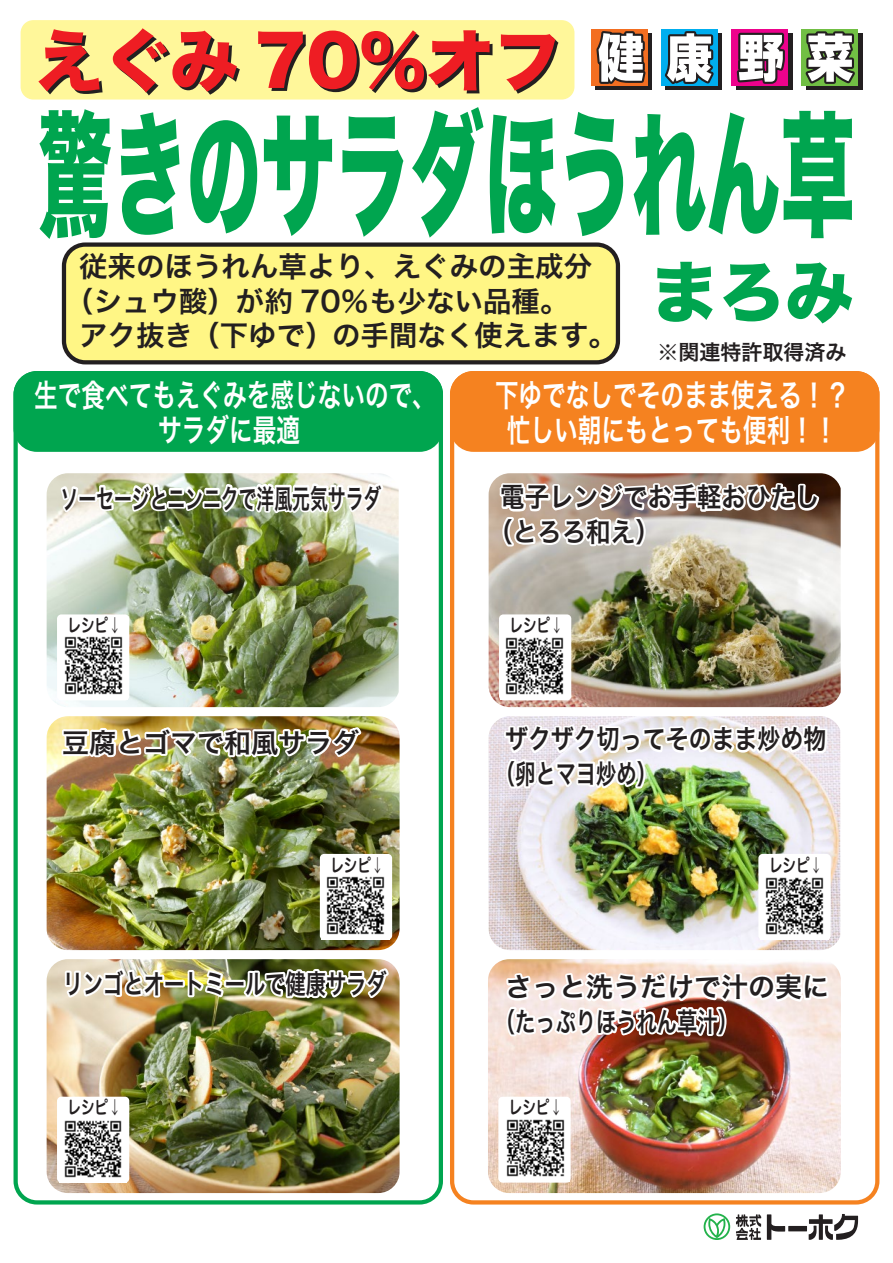
<style>
.page{position:relative;width:893px;height:1263px;background:#fff}
.page>*{position:absolute;margin:0;border:0;box-sizing:border-box;transform-origin:0 0}
.t1{font:135px "Hira Kaku Std W8";color:#00a54f;scale:.55 1}
.t2{font:67.5px "Hira Kaku Std W8";color:#231f20}
.t3{font:67.5px "Hira Kaku Std W8";color:#00a54f}
.t4{font:31.5px/34.5px "Hira Kaku Std W6";color:#fff;text-align:center;scale:.75 1}
.t5{font:28.5px "Hira Kaku Std W6";color:#231f20}
.t6{font:27px/34.5px "Hira Kaku Std W6";color:#231f20}
.t7{font:27px/34.5px "Hira Kaku Std W6";color:#231f20;scale:.85 1}
.t8{font:27px/34.5px "Hira Kaku Std W6";color:#231f20;scale:.91 1}
.t9{font:27px "Hira Kaku Std W6";color:#231f20;scale:.66 1}
.t10{font:27px "Hira Kaku Std W6";color:#231f20;scale:.75 1}
.t11{font:21px "Hira Kaku Std W6";color:#231f20}
.t12{font:18px "Hira Maru Std W6";color:#231f20;scale:.75 1}
</style>
<div class="page">
<div style="left:806px;top:33px;width:56px;height:57px;background:#231f20"></div>
<div style="left:64px;top:245px;width:554px;height:117px;background:#fff685;border-radius:21px"></div>
<div style="left:14px;top:371px;width:429px;height:833px;border:4px solid #00a54f;border-radius:21px"></div>
<div style="left:450px;top:371px;width:429px;height:833px;border:4px solid #f58220;border-radius:21px"></div>
<div style="left:16px;top:373px;width:425px;height:77px;background:#00a54f;border-radius:21px"></div>
<div style="left:14px;top:371px;width:429px;height:81px;border:4px solid #00a54f;border-radius:21px"></div>
<div style="left:452px;top:373px;width:425px;height:77px;background:#f58220;border-radius:21px"></div>
<div style="left:450px;top:371px;width:429px;height:81px;border:4px solid #f58220;border-radius:21px"></div>
<img style="left:47px;top:476px;width:352px;height:227px">
<img style="left:47px;top:719px;width:353px;height:228px">
<img style="left:47px;top:962px;width:353px;height:228px">
<img style="left:57px;top:242px;width:335px;height:963px">
<div style="left:57px;top:614px;width:72px;height:86px;background:#fff;border-radius:4px"></div>
<img style="left:64px;top:636px;width:59px;height:59px">
<div style="left:320px;top:854px;width:72px;height:86px;background:#fff;border-radius:4px"></div>
<img style="left:326px;top:876px;width:59px;height:59px">
<div style="left:57px;top:1097px;width:72px;height:85px;background:#fff;border-radius:4px"></div>
<img style="left:59px;top:1120px;width:68px;height:63px">
<img style="left:488px;top:959px;width:353px;height:234px">
<div style="left:498px;top:1097px;width:73px;height:85px;background:#fff;border-radius:4px"></div>
<img style="left:489px;top:478px;width:8px;height:225px">
<img style="left:489px;top:721px;width:351px;height:229px">
<div style="left:758px;top:854px;width:73px;height:86px;background:#fff;border-radius:4px"></div>
<img style="left:765px;top:877px;width:59px;height:58px">
<img style="left:497px;top:20px;width:362px;height:783px">
<img style="left:503px;top:969px;width:328px;height:223px">
<div style="left:21px;top:20px;width:553px;height:80px;background:#fff79a;border-radius:13px"></div>
<svg style="left:736px;top:1214px;width:25px;height:26px"></svg>
<svg style="left:767px;top:1214px;width:18px;height:26px"></svg>
<div style="left:788px;top:1226px;width:19px;height:5px;background:#231f20"></div>
<svg style="left:809px;top:1214px;width:49px;height:26px"></svg>
<svg style="left:704px;top:1213px;width:26px;height:27px"></svg>
<h2 class="t2" style="left:38px;top:26px;width:528px">えぐみ 70％オフ</h2>
<h1 class="t1" style="left:38px;top:100px;width:1486px">驚きのサラダほうれん草</h1>
<h2 class="t3" style="left:650px;top:255px;width:204px">まろみ</h2>
<p class="t5" style="left:79px;top:244px;width:515px">従来のほうれん草より、えぐみの主成分</p>
<p class="t5" style="left:65px;top:279px;width:505px">（シュウ酸）が約 70％も少ない品種。</p>
<p class="t5" style="left:79px;top:313px;width:539px">アク抜き（下ゆで）の手間なく使えます。</p>
<p class="t4" style="left:34px;top:379px;width:537px">生で食べてもえぐみを感じないので、サラダに最適</p>
<p class="t4" style="left:495px;top:379px;width:474px">下ゆでなしでそのまま使える！？忙しい朝にもとっても便利！！</p>
<p class="t11" style="left:658px;top:336px;width:190px">※関連特許取得済み</p>
<p class="t9" style="left:61px;top:477px;width:488px">ソーセージとニンニクで洋風元気サラダ</p>
<p class="t8" style="left:488px;top:481px;width:366px;text-indent:12px">電子レンジでお手軽おひたし（とろろ和え）</p>
<p class="t12" style="left:68px;top:612px;width:73px">レシピ↓</p>
<p class="t12" style="left:510px;top:612px;width:73px">レシピ↓</p>
<p class="t6" style="left:62px;top:726px;width:299px">豆腐とゴマで和風サラダ</p>
<p class="t7" style="left:495px;top:723px;width:391px;text-indent:10px">ザクザク切ってそのまま炒め物（卵とマヨ炒め）</p>
<p class="t12" style="left:330px;top:851px;width:73px">レシピ↓</p>
<p class="t12" style="left:769px;top:851px;width:73px">レシピ↓</p>
<p class="t10" style="left:63px;top:963px;width:433px">リンゴとオートミールで健康サラダ</p>
<p class="t6" style="left:495px;top:971px;width:336px;text-indent:10px">さっと洗うだけで汁の実に（たっぷりほうれん草汁）</p>
<p class="t12" style="left:68px;top:1094px;width:73px">レシピ↓</p>
<p class="t12" style="left:509px;top:1094px;width:73px">レシピ↓</p>
</div>
